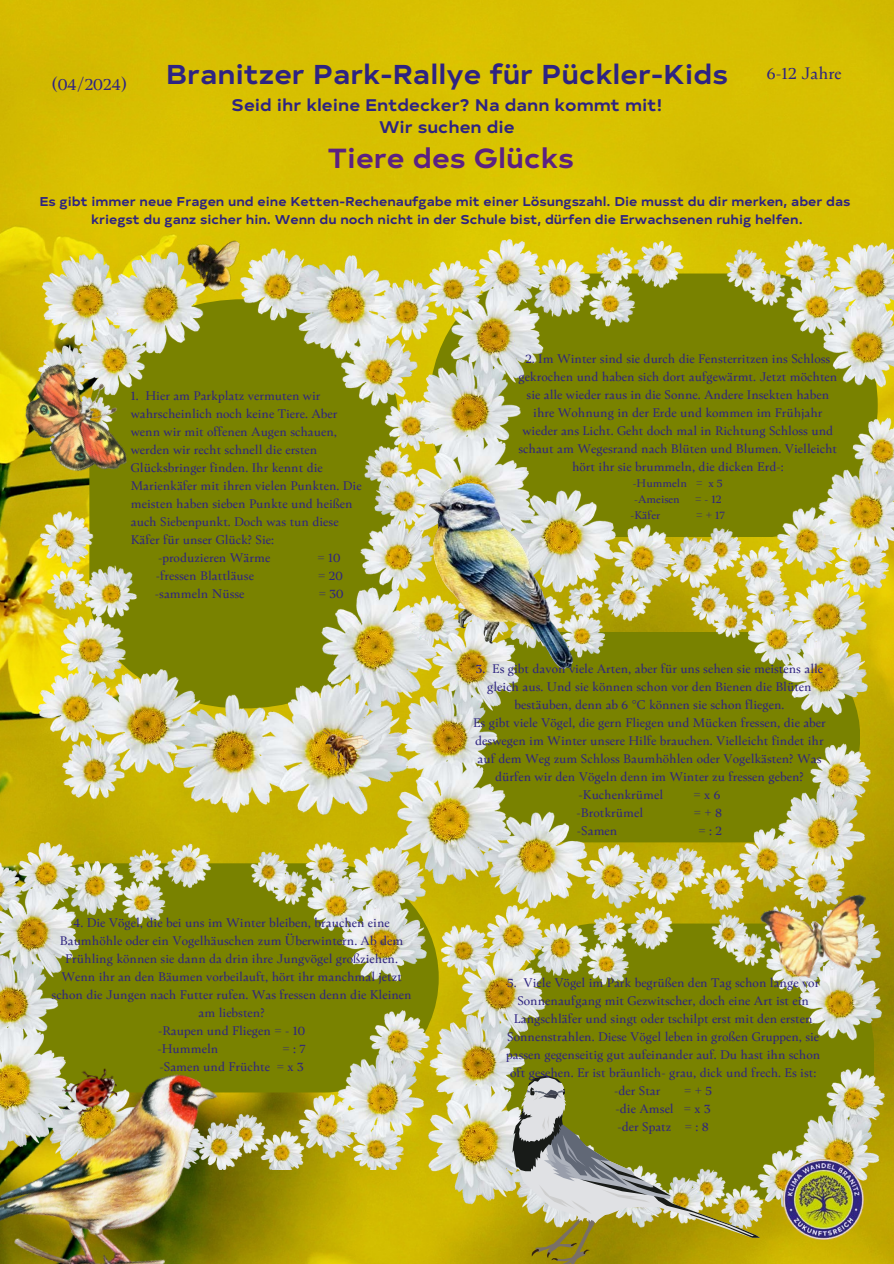
<style>
.page{position:relative;width:894px;height:1264px;background:#fff}
.page>*{position:absolute;margin:0;border:0;box-sizing:border-box;transform-origin:0 0}
.t1{font:700 27.6px "Typold Extended";color:#5b2182}
.t2{font:700 27.3px "Typold Extended";color:#2e2382}
.t3{font:18px "Kunda Book Premium";color:#2e2382}
.t4{font:700 16.8px/22.5px "Typold Extended";color:#2e2382;text-align:center}
.t5{font:13.5px/18px "Kunda Book Premium";color:#2e2382;text-align:center}
.t6{font:700 12.75px/17.7px "Typold Extended";color:#2e2382;text-align:center}
.t7{font:12px "Kunda Book Premium";color:#2e2382}
</style>
<div class="page">
<img style="left:0;top:0;width:893px;height:1263px">
<img style="left:173px;top:222px;width:80px;height:27px">
<img style="left:428px;top:905px;width:456px;height:323px">
<img style="left:783px;top:1159px;width:80px;height:80px">
<img style="left:759px;top:893px;width:118px;height:91px">
<img style="left:39px;top:249px;width:375px;height:565px">
<img style="left:322px;top:728px;width:46px;height:45px">
<img style="left:8px;top:347px;width:139px;height:149px">
<img style="left:0;top:842px;width:429px;height:327px">
<img style="left:414px;top:239px;width:479px;height:355px">
<img style="left:398px;top:575px;width:472px;height:334px">
<svg style="left:512px;top:1075px;width:247px;height:188px;background:#98983f"></svg>
<img style="left:429px;top:483px;width:143px;height:185px">
<img style="left:0;top:1022px;width:224px;height:241px">
<p class="t3" style="left:52px;top:72px;width:76px">(04/2024)</p>
<p class="t2" style="left:166px;top:54px;width:563px">Branitzer Park-Rallye für Pückler-Kids</p>
<p class="t3" style="left:766px;top:61px;width:76px">6-12 Jahre</p>
<p class="t4" style="left:231px;top:93px;width:432px">Seid ihr kleine Entdecker? Na dann kommt mit!<br>Wir suchen die</p>
<p class="t1" style="left:328px;top:138px;width:247px">Tiere des Glücks</p>
<p class="t6" style="left:39px;top:192px;width:812px">Es gibt immer neue Fragen und eine Ketten-Rechenaufgabe mit einer Lösungszahl. Die musst du dir merken, aber das kriegst du ganz sicher hin. Wenn du noch nicht in der Schule bist, dürfen die Erwachsenen ruhig helfen.</p>
<p class="t5" style="left:131px;top:386px;width:232px;text-align:left">1. Hier am Parkplatz vermuten wir wahrscheinlich noch keine Tiere. Aber wenn wir mit offenen Augen schauen, werden wir recht schnell die ersten Glücksbringer finden. Ihr kennt die Marienkäfer mit ihren vielen Punkten. Die meisten haben sieben Punkte und heißen auch Siebenpunkt. Doch was tun diese Käfer für unser Glück? Sie:</p>
<p class="t5" style="left:158px;top:548px;width:114px">-produzieren Wärme</p>
<p class="t5" style="left:317px;top:548px;width:24px">= 10</p>
<p class="t5" style="left:156px;top:566px;width:100px">-fressen Blattläuse</p>
<p class="t5" style="left:318px;top:566px;width:26px">= 20</p>
<p class="t5" style="left:155px;top:584px;width:91px">-sammeln Nüsse</p>
<p class="t5" style="left:319px;top:584px;width:26px">= 30</p>
<p class="t5" style="left:52px;top:913px;width:361px">4. Die Vögel, die bei uns im Winter bleiben, brauchen eine Baumhöhle oder ein Vogelhäuschen zum Überwintern. Ab dem Frühling können sie dann da drin ihre Jungvögel großziehen.<br>Wenn ihr an den Bäumen vorbeilauft, hört ihr manchmal jetzt schon die Jungen nach Futter rufen. Was fressen denn die Kleinen am liebsten?</p>
<p class="t5" style="left:158px;top:1021px;width:148px">-Raupen und Fliegen = - 10</p>
<p class="t5" style="left:157px;top:1039px;width:62px">-Hummeln</p>
<p class="t5" style="left:282px;top:1039px;width:25px">= : 7</p>
<p class="t5" style="left:159px;top:1057px;width:146px">-Samen und Früchte = x 3</p>
<p class="t5" style="left:518px;top:349px;width:320px">2. Im Winter sind sie durch die Fensterritzen ins Schloss gekrochen und haben sich dort aufgewärmt. Jetzt möchten sie alle wieder raus in die Sonne. Andere Insekten haben ihre Wohnung in der Erde und kommen im Frühjahr wieder ans Licht. Geht doch mal in Richtung Schloss und schaut am Wegesrand nach Blüten und Blumen. Vielleicht hört ihr sie brummeln, die dicken Erd-:</p>
<p class="t7" style="left:632px;top:475px;width:92px">-Hummeln = x 5</p>
<p class="t7" style="left:634px;top:491px;width:47px">-Ameisen</p>
<p class="t7" style="left:694px;top:491px;width:28px">= - 12</p>
<p class="t7" style="left:630px;top:507px;width:31px">-Käfer</p>
<p class="t7" style="left:696px;top:507px;width:30px">= + 17</p>
<p class="t5" style="left:475px;top:659px;width:349px">3. Es gibt davon viele Arten, aber für uns sehen sie meistens alle gleich aus. Und sie können schon vor den Bienen die Blüten bestäuben, denn ab 6 °C können sie schon fliegen.</p>
<p class="t5" style="left:473px;top:713px;width:354px">Es gibt viele Vögel, die gern Fliegen und Mücken fressen, die aber deswegen im Winter unsere Hilfe brauchen. Vielleicht findet ihr auf dem Weg zum Schloss Baumhöhlen oder Vogelkästen? Was dürfen wir den Vögeln denn im Winter zu fressen geben?</p>
<p class="t5" style="left:578px;top:785px;width:86px">-Kuchenkrümel</p>
<p class="t5" style="left:693px;top:785px;width:28px">= x 6</p>
<p class="t5" style="left:576px;top:803px;width:68px">-Brotkrümel</p>
<p class="t5" style="left:693px;top:803px;width:30px">= + 8</p>
<p class="t5" style="left:576px;top:821px;width:42px">-Samen</p>
<p class="t5" style="left:698px;top:821px;width:25px">= : 2</p>
<p class="t5" style="left:506px;top:972px;width:315px">5. Viele Vögel im Park begrüßen den Tag schon lange vor Sonnenaufgang mit Gezwitscher, doch eine Art ist ein Langschläfer und singt oder tschilpt erst mit den ersten Sonnenstrahlen. Diese Vögel leben in großen Gruppen, sie passen gegenseitig gut aufeinander auf. Du hast ihn schon oft gesehen. Er ist bräunlich- grau, dick und frech. Es ist:</p>
<p class="t5" style="left:614px;top:1080px;width:48px">-der Star</p>
<p class="t5" style="left:684px;top:1080px;width:30px">= + 5</p>
<p class="t5" style="left:615px;top:1098px;width:97px">-die Amsel = x 3</p>
<p class="t5" style="left:617px;top:1116px;width:93px">-der Spatz = : 8</p>
</div>
